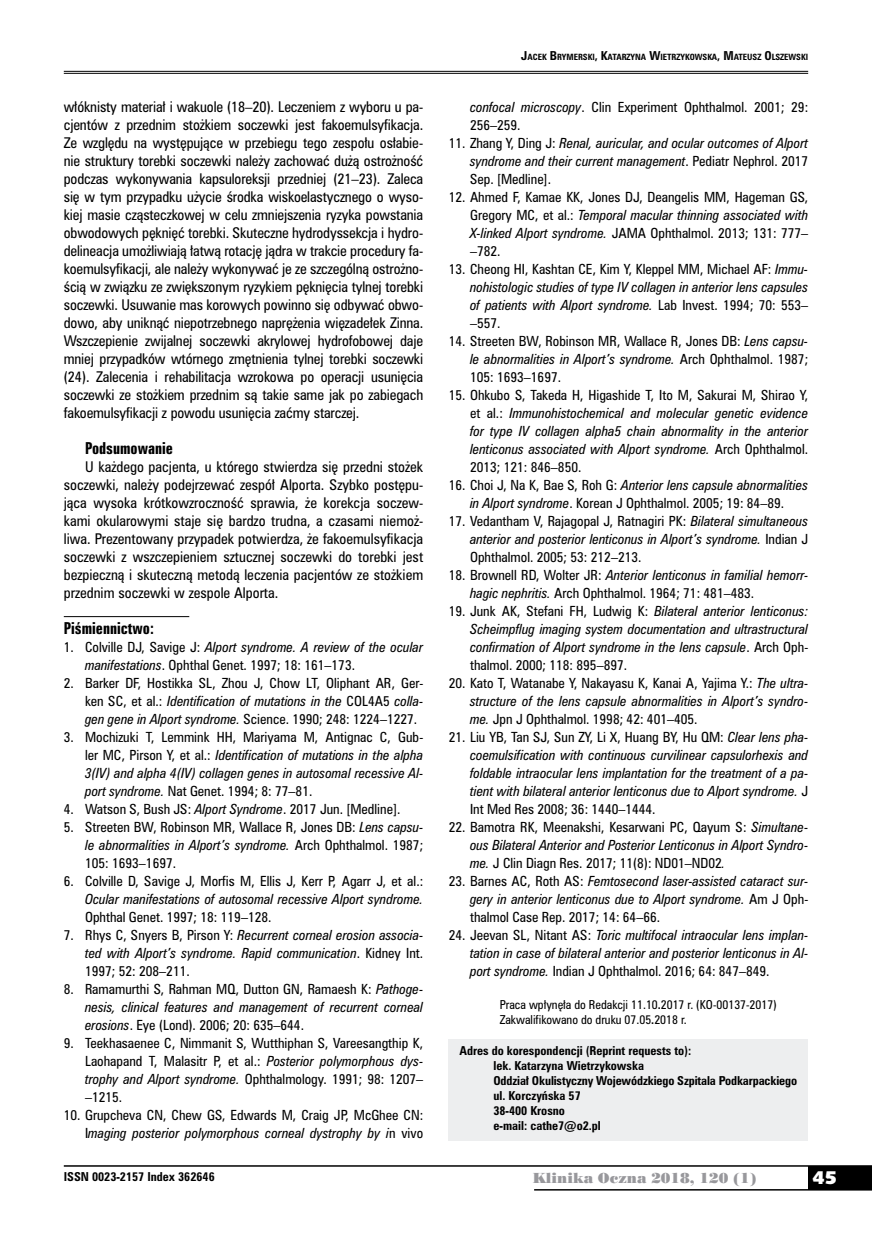
<style>
.page{position:relative;width:872px;height:1234px;background:#fff}
.page>*{position:absolute;margin:0;border:0;box-sizing:border-box;transform-origin:0 0}
.t1{font:18px "Humanst 531 U Blk PL";color:#fff}
.t2{font:15px "Zurich Bd X Cn PL";color:#000}
.t3{font:13.5px/18px "Zurich Cn PL";letter-spacing:-.005em;color:#000;text-align:justify}
.t4{font:13.5px "Poster Bodoni PL";color:#98989c}
.t5{font:italic 12.75px/18px "Zurich Cn PL";color:#000;text-align:justify}
.t6{font:12.75px/18px "Zurich Cn PL";color:#000;text-align:justify}
.t7{font:700 11.25px/15px "Zurich Cn PL";color:#000}
.t8{font:11.25px/15px "Zurich Cn PL";color:#000}
.t9{font:700 7.8px "Zurich Cn PL";color:#000}
.s1{font-style:italic}
.s2{font-style:normal}
.s3{font-size:11.25px}
.s4{font-weight:700}
</style>
<div class="page">
<div style="left:808px;top:1165px;width:64px;height:24px;background:#000"></div>
<hr style="left:64px;top:1164px;width:808px;height:2px;background:#000">
<hr style="left:534px;top:1188px;width:338px;height:2px;background:#000">
<hr style="left:64px;top:71px;width:744px;height:1px;background:#000">
<hr style="left:64px;top:73px;width:744px;height:1px;background:#000">
<hr style="left:64px;top:616px;width:125px;height:1px;background:#000">
<div style="left:449px;top:1039px;width:359px;height:101px;background:#edeeef"></div>
<p class="t3" style="left:64px;top:97px;width:361px">włóknisty materiał i wakuole (18–20). Leczeniem z wyboru u pa&shy;cjentów z przednim stożkiem soczewki jest fakoemulsyfikacja.<br>Ze względu na występujące w przebiegu tego zespołu osłabie&shy;nie struktury torebki soczewki należy zachować dużą ostrożność podczas wykonywania kapsuloreksji przedniej (21–23). Zaleca się w tym przypadku użycie środka wiskoelastycznego o wyso&shy;kiej masie cząsteczkowej w celu zmniejszenia ryzyka powstania obwodowych pęknięć torebki. Skuteczne hydrodyssekcja i hydro&shy;delineacja umożliwiają łatwą rotację jądra w trakcie procedury fa&shy;koemulsyfikacji, ale należy wykonywać je ze szczególną ostrożno&shy;ścią w związku ze zwiększonym ryzykiem pęknięcia tylnej torebki soczewki. Usuwanie mas korowych powinno się odbywać obwo&shy;dowo, aby uniknąć niepotrzebnego naprężenia więzadełek Zinna.<br>Wszczepienie zwijalnej soczewki akrylowej hydrofobowej daje mniej przypadków wtórnego zmętnienia tylnej torebki soczewki (24). Zalecenia i rehabilitacja wzrokowa po operacji usunięcia soczewki ze stożkiem przednim są takie same jak po zabiegach fakoemulsyfikacji z powodu usunięcia zaćmy starczej.</p>
<p class="t2" style="left:85px;top:438px;width:89px">Podsumowanie</p>
<p class="t3" style="left:64px;top:457px;width:361px;text-indent:21px">U każdego pacjenta, u którego stwierdza się przedni stożek soczewki, należy podejrzewać zespół Alporta. Szybko postępu&shy;jąca wysoka krótkowzroczność sprawia, że korekcja soczew&shy;kami okularowymi staje się bardzo trudna, a czasami niemoż&shy;liwa. Prezentowany przypadek potwierdza, że fakoemulsyfikacja soczewki z wszczepieniem sztucznej soczewki do torebki jest bezpieczną i skuteczną metodą leczenia pacjentów ze stożkiem przednim soczewki w zespole Alporta.</p>
<p class="t2" style="left:64px;top:618px;width:92px">Piśmiennictwo:</p>
<p class="t6" style="left:85px;top:637px;width:340px;text-indent:-21px">1. Colville DJ, Savige J: <span class="s1">Alport syndrome. A review of the ocular manifestations</span>. Ophthal Genet. 1997; 18: 161–173.</p>
<p class="t6" style="left:85px;top:673px;width:340px;text-indent:-21px">2. Barker DF, Hostikka SL, Zhou J, Chow LT, Oliphant AR, Ger&shy;ken SC, et al.: <span class="s1">Identification of mutations in the</span> COL4A5 <span class="s1">colla&shy;gen gene in Alport syndrome.</span> Science. 1990; 248: 1224–1227.</p>
<p class="t5" style="left:85px;top:727px;width:340px;text-indent:-21px"><span class="s2">3. Mochizuki T, Lemmink HH, Mariyama M, Antignac C, Gub&shy;ler MC, Pirson Y, et al.:</span> Identification of mutations in the alpha 3(IV) and alpha 4(IV) collagen genes in autosomal recessive Al&shy;port syndrome. <span class="s2">Nat Genet. 1994; 8: 77–81.</span></p>
<p class="t6" style="left:64px;top:799px;width:338px">4. Watson S, Bush JS: <span class="s1">Alport Syndrome</span>. 2017 Jun. [Medline].</p>
<p class="t6" style="left:85px;top:817px;width:340px;text-indent:-21px">5. Streeten BW, Robinson MR, Wallace R, Jones DB: <span class="s1">Lens capsu&shy;le abnormalities in Alport’s syndrome.</span> Arch Ophthalmol. 1987; 105: 1693–1697.</p>
<p class="t6" style="left:64px;top:871px;width:361px">6. Colville D, Savige J, Morfis M, Ellis J, Kerr P, Agarr J, et al.:</p>
<p class="t5" style="left:85px;top:889px;width:340px">Ocular manifestations of autosomal recessive Alport syndrome.</p>
<p class="t6" style="left:85px;top:907px;width:188px">Ophthal Genet. 1997; 18: 119–128.</p>
<p class="t5" style="left:85px;top:925px;width:340px;text-indent:-21px"><span class="s2">7. Rhys C, Snyers B, Pirson Y:</span> Recurrent corneal erosion associa&shy;ted with Alport’s syndrome. Rapid communication<span class="s2">. Kidney Int.<br>1997; 52: 208–211.</span></p>
<p class="t5" style="left:85px;top:980px;width:340px;text-indent:-21px"><span class="s2">8. Ramamurthi S, Rahman MQ, Dutton GN, Ramaesh K:</span> Pathoge&shy;nesis, clinical features and management of recurrent corneal erosions<span class="s2">. Eye (Lond). 2006; 20: 635–644.</span></p>
<p class="t6" style="left:85px;top:1034px;width:340px;text-indent:-21px">9. Teekhasaenee C, Nimmanit S, Wutthiphan S, Vareesangthip K, Laohapand T, Malasitr P, et al.: <span class="s1">Posterior polymorphous dys&shy;trophy and Alport syndrome.</span> Ophthalmology. 1991; 98: 1207– –1215.</p>
<p class="t6" style="left:64px;top:1106px;width:361px;text-align:right">10. Grupcheva CN, Chew GS, Edwards M, Craig JP, McGhee CN:<br>I<span class="s1">maging posterior polymorphous corneal dystrophy by i</span>n vivo</p>
<p class="t9" style="left:521px;top:52px;width:288px"><span class="s3">J</span>ACEK <span class="s3">B</span>RYMERSKI<span class="s3">, K</span>ATARZYNA <span class="s3">W</span>IETRZYKOWSKA<span class="s3">, M</span> ATEUSZ <span class="s3">O</span> LSZEWSKI</p>
<p class="t6" style="left:470px;top:98px;width:340px"><span class="s1">confocal microscopy</span>. Clin Experiment Ophthalmol. 2001; 29:<br>256–259.</p>
<p class="t5" style="left:470px;top:134px;width:340px;text-indent:-21px"><span class="s2">11. Zhang Y, Ding J:</span> Renal, auricular, and ocular outcomes of Alport syndrome and their current management<span class="s2">. Pediatr Nephrol. 2017<br>Sep. [Medline].</span></p>
<p class="t6" style="left:470px;top:188px;width:340px;text-indent:-21px">12. Ahmed F, Kamae KK, Jones DJ, Deangelis MM, Hageman GS, Gregory MC, et al.: <span class="s1">Temporal macular thinning associated with X-linked Alport syndrome.</span> JAMA Ophthalmol. 2013; 131: 777– –782.</p>
<p class="t5" style="left:470px;top:260px;width:340px;text-indent:-21px"><span class="s2">13. Cheong HI, Kashtan CE, Kim Y, Kleppel MM, Michael AF:</span> Immu&shy;nohistologic studies of type IV collagen in anterior lens capsules of patients with Alport syndrome. <span class="s2">Lab Invest. 1994; 70: 553– –557.</span></p>
<p class="t6" style="left:470px;top:332px;width:340px;text-indent:-21px">14. Streeten BW, Robinson MR, Wallace R, Jones DB: <span class="s1">Lens capsu&shy;le abnormalities in Alport’s syndrome.</span> Arch Ophthalmol. 1987; 105: 1693–1697.</p>
<p class="t5" style="left:470px;top:386px;width:340px;text-indent:-21px"><span class="s2">15. Ohkubo S, Takeda H, Higashide T, Ito M, Sakurai M, Shirao Y, et al.:</span> Immunohistochemical and molecular genetic evidence for type IV collagen alpha5 chain abnormality in the anterior lenticonus associated with Alport syndrome. <span class="s2">Arch Ophthalmol.<br>2013; 121: 846–850.</span></p>
<p class="t6" style="left:449px;top:476px;width:361px;text-align:center">16. Choi J, Na K, Bae S, Roh G: <span class="s1">Anterior lens capsule abnormalities in Alport syndrome</span>. Korean J Ophthalmol. 2005; 19: 84–89.</p>
<p class="t6" style="left:470px;top:512px;width:340px;text-indent:-21px">17. Vedantham V, Rajagopal J, Ratnagiri PK: <span class="s1">Bilateral simultaneous anterior and posterior lenticonus in Alport’s syndrome.</span> Indian J Ophthalmol. 2005; 53: 212–213.</p>
<p class="t6" style="left:470px;top:566px;width:340px;text-indent:-21px">18. Brownell RD, Wolter JR: <span class="s1">Anterior lenticonus in familial hemorr&shy;hagic nephritis.</span> Arch Ophthalmol. 1964; 71: 481–483.</p>
<p class="t5" style="left:470px;top:602px;width:340px;text-indent:-21px"><span class="s2">19. Junk AK, Stefani FH, Ludwig K:</span> Bilateral anterior lenticonus:<br>Scheimpflug imaging system documentation and ultrastructural confirmation of Alport syndrome in the lens capsule<span class="s2">. Arch Oph&shy;thalmol. 2000; 118: 895–897.</span></p>
<p class="t6" style="left:470px;top:674px;width:340px;text-indent:-21px">20. Kato T, Watanabe Y, Nakayasu K, Kanai A, Yajima Y.: <span class="s1">The ultra&shy;structure of the lens capsule abnormalities in Alport’s syndro&shy;me.</span> Jpn J Ophthalmol. 1998; 42: 401–405.</p>
<p class="t5" style="left:470px;top:728px;width:340px;text-indent:-21px"><span class="s2">21. Liu YB, Tan SJ, Sun ZY, Li X, Huang BY, Hu QM:</span> Clear lens pha&shy;coemulsification with continuous curvilinear capsulorhexis and foldable intraocular lens implantation for the treatment of a pa&shy;tient with bilateral anterior lenticonus due to Alport syndrome. <span class="s2">J Int Med Res 2008; 36: 1440–1444.</span></p>
<p class="t6" style="left:470px;top:818px;width:340px;text-indent:-21px">22. Bamotra RK, Meenakshi, Kesarwani PC, Qayum S: <span class="s1">Simultane&shy;ous Bilateral Anterior and Posterior Lenticonus in Alport Syndro&shy;me.</span> J Clin Diagn Res. 2017; 11(8): ND01–ND02<span class="s1">.</span></p>
<p class="t5" style="left:470px;top:872px;width:340px;text-indent:-21px"><span class="s2">23. Barnes AC, Roth AS:</span> Femtosecond laser-assisted cataract sur&shy;gery in anterior lenticonus due to Alport syndrome. <span class="s2">Am J Oph&shy;thalmol Case Rep. 2017; 14: 64–66.</span></p>
<p class="t5" style="left:470px;top:926px;width:340px;text-indent:-21px"><span class="s2">24. Jeevan SL, Nitant AS:</span> Toric multifocal intraocular lens implan&shy;tation in case of bilateral anterior and posterior lenticonus in Al&shy;port syndrome. <span class="s2">Indian J Ophthalmol. 2016; 64: 847–849.</span></p>
<p class="t8" style="left:500px;top:997px;width:278px">Praca wpłynęła do Redakcji 11.10<span class="s4">.</span>2017 r. (KO-00137-2017)<br>Zakwalifikowano do druku 07.05<span class="s4">.</span>2018 r.</p>
<p class="t7" style="left:493px;top:1042px;width:305px;text-indent:-34px">Adres do korespondencji (Reprint requests to):<br>lek. Katarzyna Wietrzykowska<br>Oddział Okulistyczny Wojewódzkiego Szpitala Podkarpackiego ul. Korczyńska 57<br>38-400 Krosno<br>e-mail: cathe7@o2.pl</p>
<p class="t7" style="left:64px;top:1168px;width:152px">ISSN 0023-2157 Index 362646</p>
<p class="t4" style="left:532px;top:1168px;width:225px">Klinika Oczna 2018, 120 (1)</p>
<h1 class="t1" style="left:812px;top:1165px;width:26px">45</h1>
</div>
